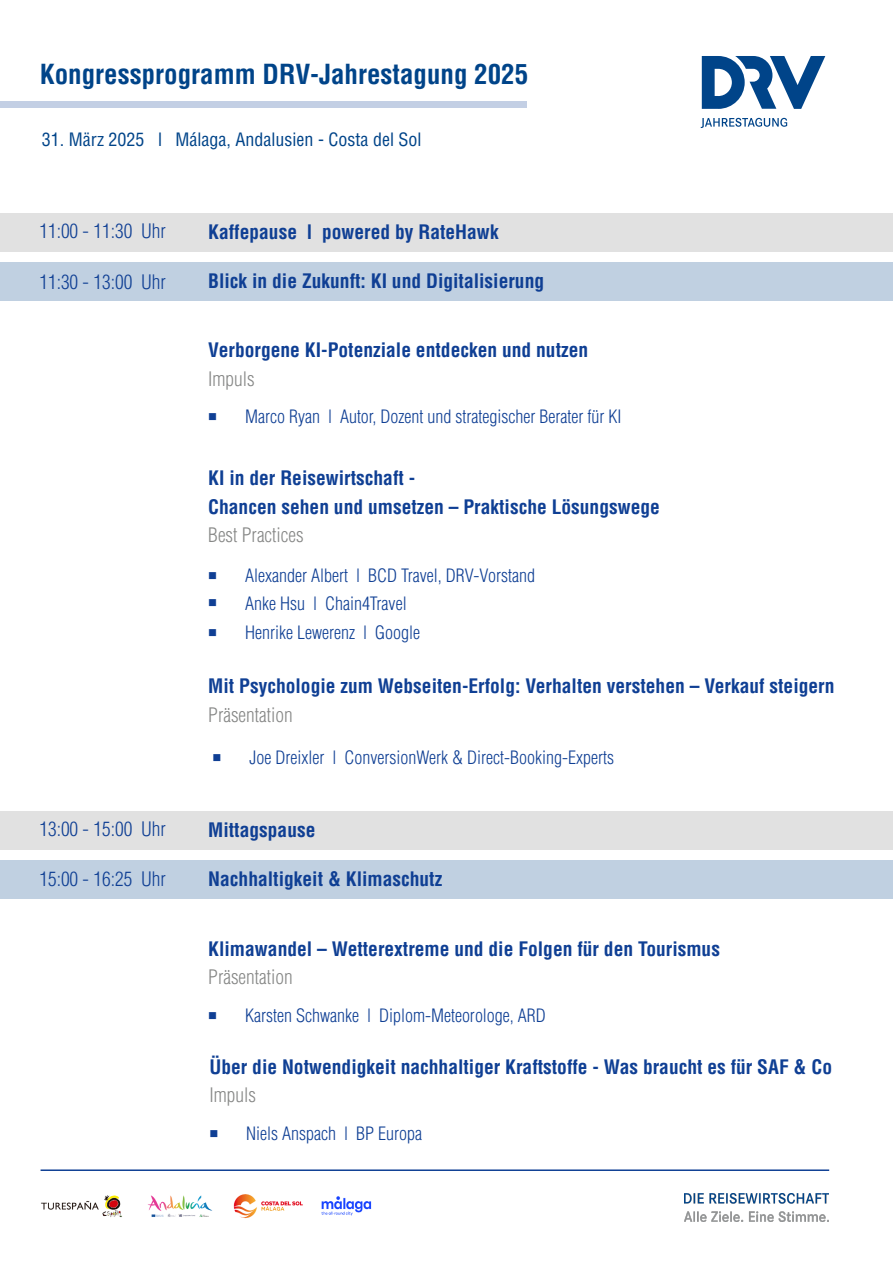
<style>
.page{position:relative;width:893px;height:1263px;background:#fff}
.page>*{position:absolute;margin:0;border:0;box-sizing:border-box;transform-origin:0 0}
.t1{font:700 condensed 27px "Helvetica";color:#004489}
.t2{font:700 condensed 19.5px/28.5px "Helvetica";color:#0f3f94}
.t3{font:300 condensed 19.5px "Helvetica";color:#0f3f94}
.t4{font:300 condensed 19.5px "Helvetica";color:#868786}
.t5{font:300 condensed 18px/28.5px "Helvetica";color:#0f3f94}
.t6{font:condensed 18px "Helvetica";color:#004489}
.t7{font:12px "Wingdings";color:#0f3f94}
</style>
<div class="page">
<div style="left:0;top:101px;width:527px;height:7px;background:#c3cfe4"></div>
<div style="left:0;top:860px;width:893px;height:38px;background:#c0d0e1"></div>
<div style="left:0;top:262px;width:893px;height:38px;background:#c0d0e1"></div>
<div style="left:0;top:213px;width:893px;height:39px;background:#e1e1e1"></div>
<div style="left:0;top:811px;width:893px;height:39px;background:#e1e1e1"></div>
<img style="left:685px;top:1193px;width:144px;height:28px">
<svg style="left:702px;top:56px;width:123px;height:53px"></svg>
<svg style="left:701px;top:118px;width:86px;height:10px"></svg>
<img style="left:41px;top:1194px;width:331px;height:25px">
<hr style="left:41px;top:1169px;width:788px;height:2px;background:#0f3f94">
<h1 class="t1" style="left:40px;top:57px;width:490px">Kongressprogramm DRV-Jahrestagung 2025</h1>
<p class="t6" style="left:42px;top:128px;width:381px">31. März 2025 l Málaga, Andalusien - Costa del Sol</p>
<p class="t3" style="left:39px;top:219px;width:128px">11:00 - 11:30 Uhr</p>
<p class="t3" style="left:39px;top:270px;width:128px">11:30 - 13:00 Uhr</p>
<p class="t2" style="left:208px;top:218px;width:292px">Kaffepause l powered by RateHawk</p>
<p class="t2" style="left:208px;top:266px;width:337px">Blick in die Zukunft: KI und Digitalisierung</p>
<p class="t2" style="left:208px;top:336px;width:381px">Verborgene KI-Potenziale entdecken und nutzen</p>
<p class="t4" style="left:208px;top:366px;width:48px">Impuls</p>
<p class="t5" style="left:208px;top:402px;width:415px">■ Marco Ryan l Autor, Dozent und strategischer Berater für KI</p>
<p class="t2" style="left:208px;top:464px;width:453px">KI in der Reisewirtschaft -<br>Chancen sehen und umsetzen – Praktische Lösungswege</p>
<p class="t4" style="left:208px;top:523px;width:97px">Best Practices</p>
<p class="t7" style="left:208px;top:569px;width:10px">■</p>
<p class="t7" style="left:208px;top:596px;width:10px">■</p>
<p class="t7" style="left:208px;top:626px;width:10px">■</p>
<p class="t5" style="left:245px;top:561px;width:291px">Alexander Albert l BCD Travel, DRV-Vorstand<br>Anke Hsu l Chain4Travel<br>Henrike Lewerenz l Google</p>
<p class="t2" style="left:208px;top:672px;width:628px">Mit Psychologie zum Webseiten-Erfolg: Verhalten verstehen – Verkauf steigern</p>
<p class="t4" style="left:208px;top:702px;width:86px">Präsentation</p>
<p class="t5" style="left:213px;top:743px;width:403px">■ Joe Dreixler l ConversionWerk &amp; Direct-Booking-Experts</p>
<p class="t3" style="left:39px;top:817px;width:128px">13:00 - 15:00 Uhr</p>
<p class="t2" style="left:208px;top:816px;width:109px">Mittagspause</p>
<p class="t3" style="left:39px;top:867px;width:128px">15:00 - 16:25 Uhr</p>
<p class="t2" style="left:208px;top:864px;width:236px">Nachhaltigkeit &amp; Klimaschutz</p>
<p class="t2" style="left:208px;top:934px;width:513px">Klimawandel – Wetterextreme und die Folgen für den Tourismus</p>
<p class="t4" style="left:208px;top:965px;width:86px">Präsentation</p>
<p class="t5" style="left:208px;top:1001px;width:339px">■ Karsten Schwanke l Diplom-Meteorologe, ARD</p>
<p class="t2" style="left:209px;top:1052px;width:624px">Über die Notwendigkeit nachhaltiger Kraftstoffe - Was braucht es für SAF &amp; Co</p>
<p class="t4" style="left:209px;top:1083px;width:48px">Impuls</p>
<p class="t5" style="left:209px;top:1119px;width:214px">■ Niels Anspach l BP Europa</p>
</div>
